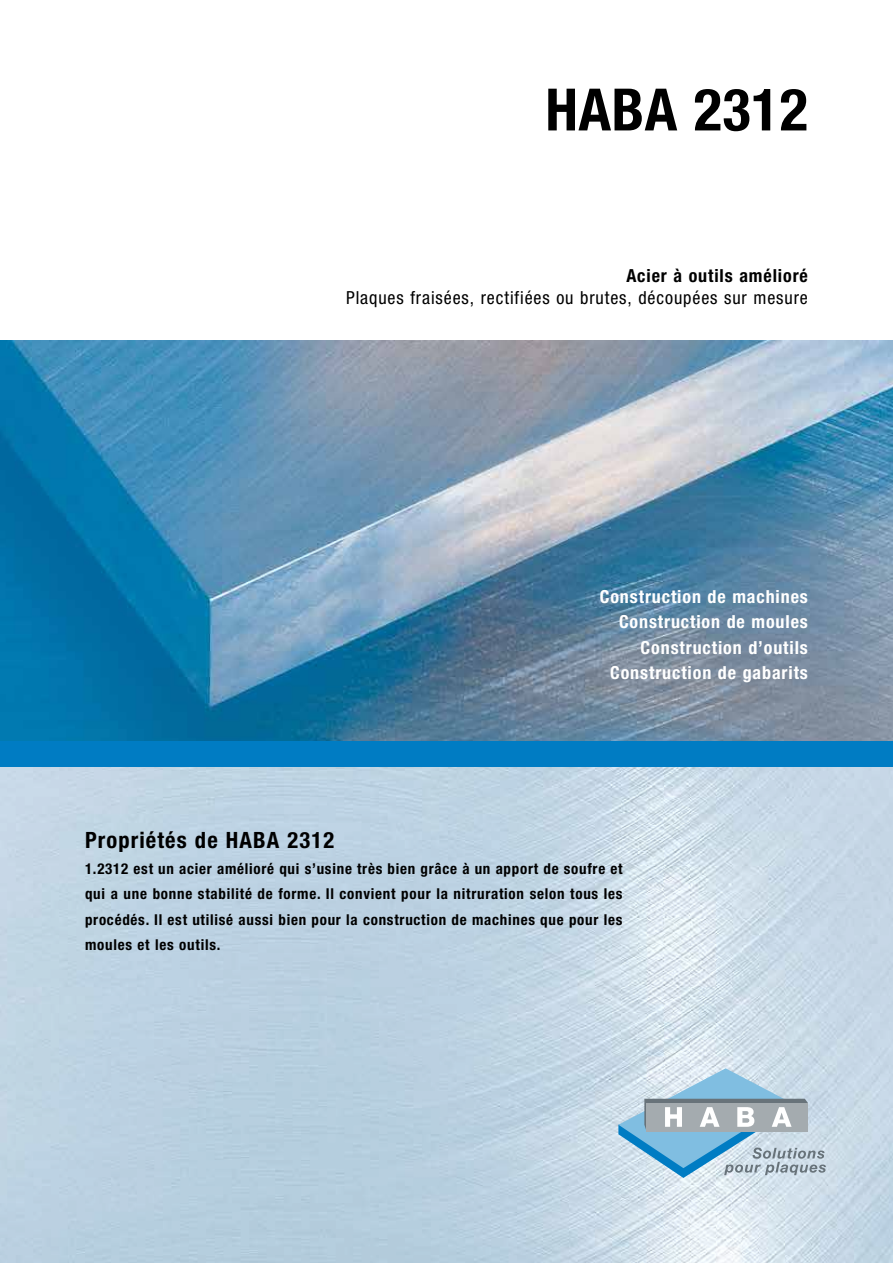
<style>
.page{position:relative;width:893px;height:1263px;background:#fff}
.page>*{position:absolute;margin:0;border:0;box-sizing:border-box;transform-origin:0 0}
.t1{font:700 condensed 58.5px "Helvetica Neue";letter-spacing:.01em;color:#000}
.t2{font:700 condensed 22.5px "Helvetica Neue";letter-spacing:.05em;color:#000}
.t3{font:700 condensed 18px/25.5px "Helvetica Neue";letter-spacing:.05em;color:#fff;text-align:right}
.t4{font:condensed 18px "Helvetica Neue";letter-spacing:.05em;color:#000}
.t5{font:700 condensed 18px "Helvetica Neue";letter-spacing:.05em;color:#000}
.t6{font:700 condensed 15px/25.5px "Helvetica Neue";letter-spacing:.05em;color:#000;text-align:justify}
</style>
<div class="page">
<img style="left:0;top:766px;width:893px;height:497px">
<img style="left:0;top:341px;width:893px;height:400px">
<div style="left:0;top:741px;width:893px;height:25px;background:#007cc3"></div>
<svg style="left:618px;top:1068px;width:208px;height:110px;background:#abc6d6"></svg>
<h1 class="t1" style="left:545px;top:74px;width:264px">HABA 2312</h1>
<p class="t5" style="left:626px;top:265px;width:183px">Acier à outils amélioré</p>
<p class="t4" style="left:346px;top:288px;width:463px">Plaques fraisées, rectifiées ou brutes, découpées sur mesure</p>
<p class="t3" style="left:600px;top:583px;width:210px">Construction de machines<br>Construction de moules<br>Construction d’outils<br>Construction de gabarits</p>
<h2 class="t2" style="left:85px;top:826px;width:251px">Propriétés de HABA 2312</h2>
<p class="t6" style="left:85px;top:855px;width:539px">1.2312 est un acier amélioré qui s’usine très bien grâce à un apport de soufre et qui a une bonne stabilité de forme. Il convient pour la nitruration selon tous les procédés. Il est utilisé aussi bien pour la construction de machines que pour les moules et les outils.</p>
</div>
